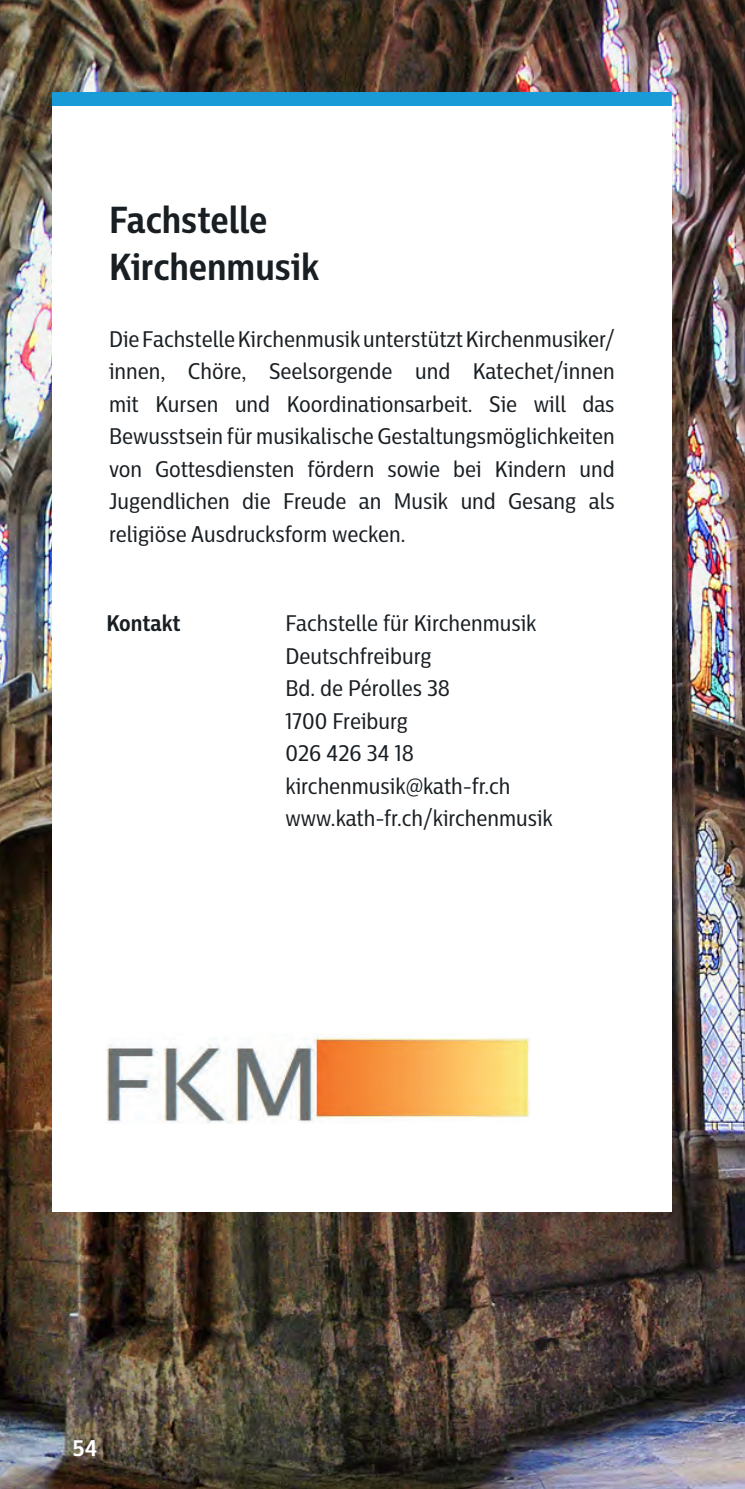
<style>
.page{position:relative;width:745px;height:1489px;background:#fff}
.page>*{position:absolute;margin:0;border:0;box-sizing:border-box;transform-origin:0 0}
.t1{font:700 37.5px/47.5px "Centrale Sans Cnd";color:#181e22}
.t2{font:22.5px/32.5px "Centrale Sans Cnd";color:#181e22;text-align:justify}
.t3{font:700 22.5px "Centrale Sans Cnd";color:#181e22}
.t4{font:700 22.5px "Centrale Sans Cnd";color:#fff}
</style>
<div class="page">
<img style="left:0;top:0;width:744px;height:1488px">
<div style="left:52px;top:106px;width:619px;height:1105px;background:#fff"></div>
<img style="left:106px;top:1034px;width:423px;height:89px">
<h1 class="t1" style="left:109px;top:195px;width:211px">Fachstelle<br>Kirchenmusik</h1>
<p class="t2" style="left:109px;top:322px;width:506px">Die Fachstelle Kirchenmusik unterstützt Kirchenmusiker/ innen, Chöre, Seelsorgende und Katechet/innen mit Kursen und Koordinationsarbeit. Sie will das Bewusstsein für musikalische Gestaltungsmöglichkeiten von Gottesdiensten fördern sowie bei Kindern und Jugendlichen die Freude an Musik und Gesang als religiöse Ausdrucksform wecken.</p>
<p class="t3" style="left:106px;top:609px;width:76px">Kontakt</p>
<p class="t2" style="left:285px;top:606px;width:269px;text-align:left">Fachstelle für Kirchenmusik<br>Deutschfreiburg<br>Bd. de Pérolles 38<br>1700 Freiburg<br>026 426 34 18 kirchenmusik@kath-fr.ch www.kath-fr.ch/kirchenmusik</p>
<p class="t4" style="left:73px;top:1433px;width:26px">54</p>
</div>
